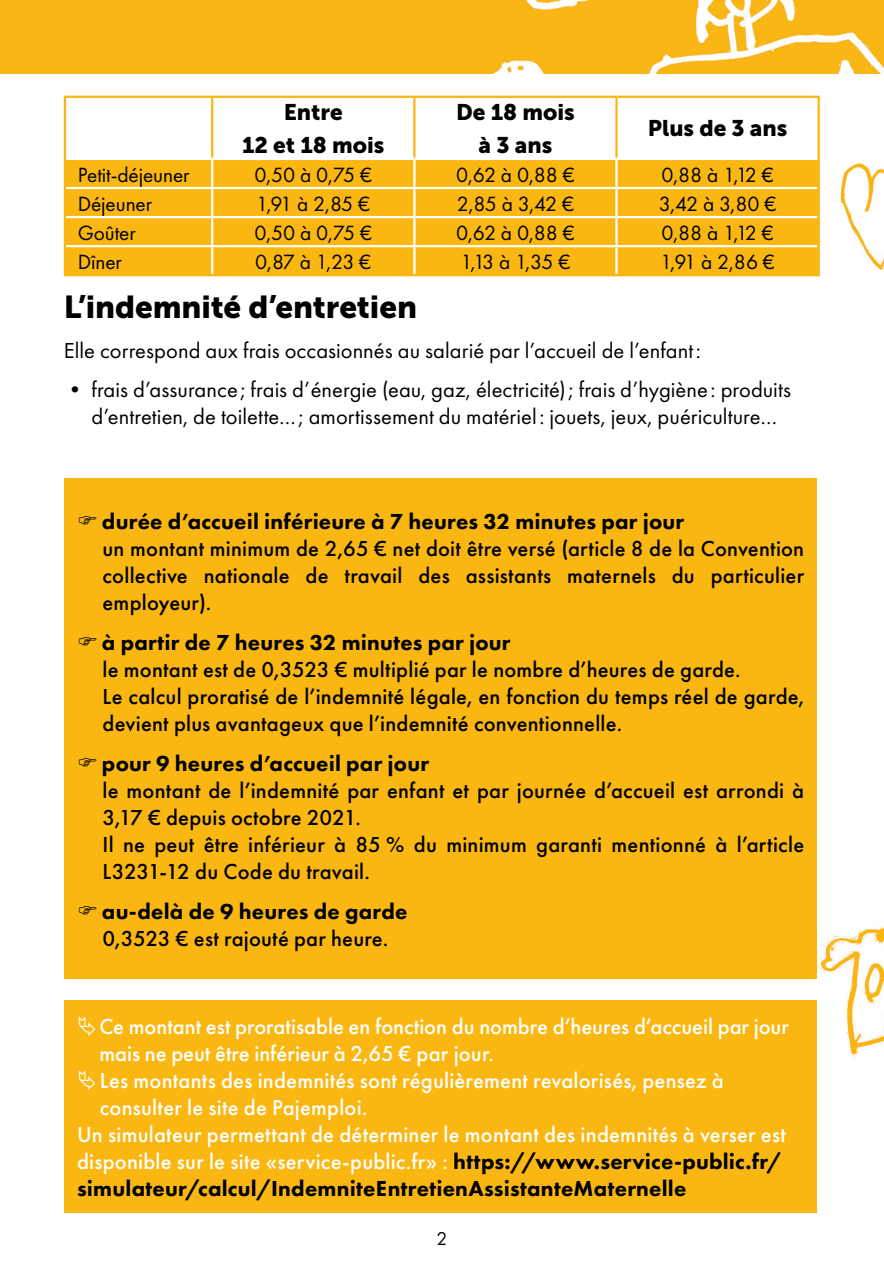
<style>
.page{position:relative;width:884px;height:1276px;background:#fff}
.page>*{position:absolute;margin:0;border:0;box-sizing:border-box;transform-origin:0 0}
.Titre_chapitre{font:31.5px "Museo Sans 900";letter-spacing:-.005em;color:#000}
.Texte_courant{font:500 22.5px/27px "Futura PT";letter-spacing:.01em;color:#000}
.Texte_courant-2{font:500 22.5px/27px "Futura PT";letter-spacing:.01em;color:#fff}
.Texte_courant-3{font:22.5px/27px "Futura PT";color:#000}
.Texte_courant-4{font:800 22.5px "Futura PT";letter-spacing:.01em;color:#000}
.sous_titre{font:22.5px/32.4px "Museo Sans 900";color:#000;text-align:center}
.Texte_courant-5{font:21.38px "Futura PT";letter-spacing:-.005em;color:#000}
.t1{font:19.35px "Futura PT";color:#000}
.s1{font-weight:800;color:#000}
</style>
<div class="page">
<img style="left:816px;top:913px;width:67px;height:173px">
<img style="left:840px;top:163px;width:43px;height:107px">
<img style="left:0;top:0;width:883px;height:73px">
<svg style="left:66px;top:160px;width:751px;height:114px;background:#fab816"></svg>
<hr style="left:64px;top:96px;width:148px;height:2px;background:#fab712">
<hr style="left:64px;top:98px;width:2px;height:61px;background:#fab712">
<hr style="left:212px;top:96px;width:202px;height:2px;background:#fab712">
<hr style="left:211px;top:98px;width:2px;height:60px;background:#fab712">
<hr style="left:414px;top:96px;width:202px;height:2px;background:#fab712">
<hr style="left:413px;top:98px;width:2px;height:60px;background:#fab712">
<hr style="left:616px;top:96px;width:203px;height:2px;background:#fab712">
<hr style="left:615px;top:98px;width:2px;height:60px;background:#fab712">
<hr style="left:817px;top:98px;width:2px;height:61px;background:#fab712">
<hr style="left:211px;top:160px;width:2px;height:27px;background:#fff">
<hr style="left:413px;top:160px;width:2px;height:27px;background:#fff">
<hr style="left:615px;top:160px;width:2px;height:27px;background:#fff">
<hr style="left:66px;top:187px;width:146px;height:2px;background:#fff">
<hr style="left:212px;top:187px;width:202px;height:2px;background:#fff">
<hr style="left:211px;top:189px;width:2px;height:27px;background:#fff">
<hr style="left:414px;top:187px;width:202px;height:2px;background:#fff">
<hr style="left:413px;top:189px;width:2px;height:27px;background:#fff">
<hr style="left:616px;top:187px;width:201px;height:2px;background:#fff">
<hr style="left:615px;top:189px;width:2px;height:27px;background:#fff">
<hr style="left:66px;top:216px;width:146px;height:2px;background:#fff">
<hr style="left:212px;top:216px;width:202px;height:2px;background:#fff">
<hr style="left:211px;top:218px;width:2px;height:27px;background:#fff">
<hr style="left:414px;top:216px;width:202px;height:2px;background:#fff">
<hr style="left:413px;top:218px;width:2px;height:27px;background:#fff">
<hr style="left:616px;top:216px;width:201px;height:2px;background:#fff">
<hr style="left:615px;top:218px;width:2px;height:27px;background:#fff">
<hr style="left:66px;top:245px;width:146px;height:2px;background:#fff">
<hr style="left:212px;top:245px;width:202px;height:2px;background:#fff">
<hr style="left:211px;top:247px;width:2px;height:27px;background:#fff">
<hr style="left:414px;top:245px;width:202px;height:2px;background:#fff">
<hr style="left:413px;top:247px;width:2px;height:27px;background:#fff">
<hr style="left:616px;top:245px;width:201px;height:2px;background:#fff">
<hr style="left:615px;top:247px;width:2px;height:27px;background:#fff">
<hr style="left:64px;top:159px;width:2px;height:29px;background:#fab712">
<hr style="left:817px;top:159px;width:2px;height:29px;background:#fab712">
<hr style="left:64px;top:188px;width:2px;height:29px;background:#fab712">
<hr style="left:817px;top:188px;width:2px;height:29px;background:#fab712">
<hr style="left:64px;top:217px;width:2px;height:29px;background:#fab712">
<hr style="left:817px;top:217px;width:2px;height:29px;background:#fab712">
<hr style="left:64px;top:246px;width:2px;height:28px;background:#fab712">
<hr style="left:817px;top:246px;width:2px;height:28px;background:#fab712">
<hr style="left:64px;top:274px;width:148px;height:2px;background:#fab712">
<hr style="left:212px;top:274px;width:202px;height:2px;background:#fab712">
<hr style="left:414px;top:274px;width:202px;height:2px;background:#fab712">
<hr style="left:616px;top:274px;width:203px;height:2px;background:#fab712">
<div style="left:64px;top:478px;width:752px;height:501px;background:#fab712"></div>
<div style="left:64px;top:1000px;width:752px;height:212px;background:#fab712"></div>
<p class="sous_titre" style="left:242px;top:96px;width:144px">Entre<br>12 et 18 mois</p>
<p class="sous_titre" style="left:456px;top:96px;width:120px">De 18 mois à 3 ans</p>
<p class="sous_titre" style="left:647px;top:112px;width:141px">Plus de 3 ans</p>
<p class="Texte_courant-5" style="left:78px;top:162px;width:113px">Petit-déjeuner</p>
<p class="Texte_courant-5" style="left:254px;top:162px;width:119px">0,50 à 0,75 €</p>
<p class="Texte_courant-5" style="left:456px;top:162px;width:120px">0,62 à 0,88 €</p>
<p class="Texte_courant-5" style="left:661px;top:162px;width:114px">0,88 à 1,12 €</p>
<p class="Texte_courant-5" style="left:78px;top:191px;width:76px">Déjeuner</p>
<p class="Texte_courant-5" style="left:256px;top:191px;width:115px">1,91 à 2,85 €</p>
<p class="Texte_courant-5" style="left:456px;top:191px;width:119px">2,85 à 3,42 €</p>
<p class="Texte_courant-5" style="left:658px;top:191px;width:119px">3,42 à 3,80 €</p>
<p class="Texte_courant-5" style="left:78px;top:220px;width:60px">Goûter</p>
<p class="Texte_courant-5" style="left:254px;top:220px;width:119px">0,50 à 0,75 €</p>
<p class="Texte_courant-5" style="left:456px;top:220px;width:120px">0,62 à 0,88 €</p>
<p class="Texte_courant-5" style="left:661px;top:220px;width:114px">0,88 à 1,12 €</p>
<p class="Texte_courant-5" style="left:78px;top:249px;width:46px">Dîner</p>
<p class="Texte_courant-5" style="left:255px;top:249px;width:118px">0,87 à 1,23 €</p>
<p class="Texte_courant-5" style="left:460px;top:249px;width:112px">1,13 à 1,35 €</p>
<p class="Texte_courant-5" style="left:660px;top:249px;width:116px">1,91 à 2,86 €</p>
<p class="Titre_chapitre" style="left:64px;top:289px;width:355px">L’indemnité d’entretien</p>
<p class="Texte_courant-3" style="left:64px;top:336px;width:638px">Elle correspond aux frais occasionnés au salarié par l’accueil de l’enfant :</p>
<p class="Texte_courant-3" style="left:91px;top:376px;width:701px;text-indent:-28px">• frais d’assurance; frais d’énergie (eau, gaz, électricité); frais d’hygiène: produits d’entretien, de toilette…; amortissement du matériel : jouets, jeux, puériculture…</p>
<p class="Texte_courant-4" style="left:102px;top:508px;width:583px">durée d’accueil inférieure à 7 heures 32 minutes par jour</p>
<p class="Texte_courant" style="left:102px;top:535px;width:703px;text-align:justify">un montant minimum de 2,65 € net doit être versé (article 8 de la Convention collective nationale de travail des assistants maternels du particulier employeur).</p>
<p class="Texte_courant-4" style="left:102px;top:628px;width:410px">à partir de 7 heures 32 minutes par jour</p>
<p class="Texte_courant" style="left:102px;top:656px;width:639px">le montant est de 0,3523 € multiplié par le nombre d’heures de garde.</p>
<p class="Texte_courant" style="left:102px;top:683px;width:703px">Le calcul proratisé de l’indemnité légale, en fonction du temps réel de garde, devient plus avantageux que l’indemnité conventionnelle.</p>
<p class="Texte_courant-4" style="left:102px;top:749px;width:328px">pour 9 heures d’accueil par jour</p>
<p class="Texte_courant" style="left:102px;top:777px;width:703px">le montant de l’indemnité par enfant et par journée d’accueil est arrondi à<br>3,17 € depuis octobre 2021.</p>
<p class="Texte_courant" style="left:102px;top:831px;width:703px">Il ne peut être inférieur à 85 % du minimum garanti mentionné à l’article<br>L3231-12 du Code du travail.</p>
<p class="Texte_courant-4" style="left:102px;top:897px;width:307px">au-delà de 9 heures de garde</p>
<p class="Texte_courant" style="left:102px;top:925px;width:287px">0,3523 € est rajouté par heure.</p>
<p class="Texte_courant-2" style="left:99px;top:1012px;width:691px">Ce montant est proratisable en fonction du nombre d’heures d’accueil par jour mais ne peut être inférieur à 2,65 € par jour.</p>
<p class="Texte_courant-2" style="left:100px;top:1066px;width:625px">Les montants des indemnités sont régulièrement revalorisés, pensez à consulter le site de Pajemploi.</p>
<p class="Texte_courant-2" style="left:77px;top:1120px;width:710px">Un simulateur permettant de déterminer le montant des indemnités à verser est disponible sur le site «service-public.fr» : <span class="s1">https://www.service-public.fr/ simulateur/calcul/IndemniteEntretienAssistanteMaternelle</span></p>
<p class="t1" style="left:436px;top:1227px;width:12px">2</p>
</div>
